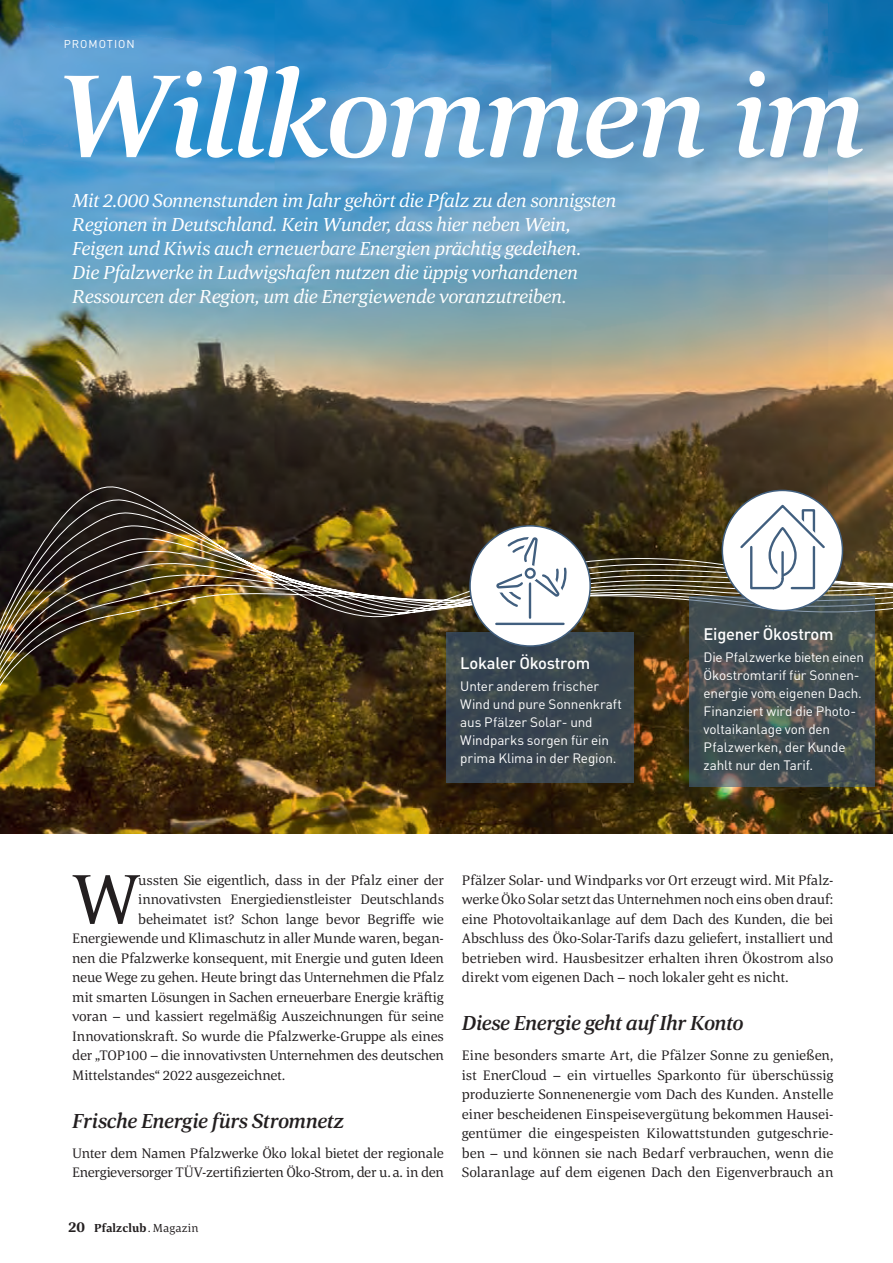
<style>
.page{position:relative;width:893px;height:1263px;background:#fff}
.page>*{position:absolute;margin:0;border:0;box-sizing:border-box;transform-origin:0 0}
.t1{font:italic 500 121.05px "Corda";letter-spacing:-.03em;color:#fff}
.t2{font:72.6px "Corda";color:#231f20}
.t3{font:italic 500 21px "Corda";letter-spacing:-.025em;color:#231f20}
.t4{font:italic 19.5px/24px "Corda";letter-spacing:-.025em;color:#fff}
.t5{font:16.5px "DIN Medium Alternate";letter-spacing:-.02em;color:#fff}
.t6{font:14.25px/19.5px "Corda";letter-spacing:-.015em;color:#231f20;text-align:justify}
.t7{font:13.5px/18px "DIN Regular Alternate";letter-spacing:-.01em;color:#fff}
.t8{font:700 12px "Corda";letter-spacing:.01em;color:#231f20}
.t9{font:11.25px "DIN";letter-spacing:.09em;color:#fff}
.s1{font-size:15px}
.s2{font-weight:400}
</style>
<div class="page">
<img style="left:0;top:0;width:893px;height:833px">
<img style="left:0;top:477px;width:893px;height:266px">
<svg style="left:446px;top:632px;width:188px;height:150px;background:#3a4650"></svg>
<div style="left:470px;top:526px;width:120px;height:120px;background:#fff;border-radius:50%"></div>
<svg style="left:689px;top:597px;width:185px;height:190px;background:#434f53"></svg>
<div style="left:722px;top:490px;width:120px;height:120px;background:#fff;border-radius:50%"></div>
<div style="left:722px;top:490px;width:121px;height:121px;border:2px solid #415f7f;border-radius:50%"></div>
<svg style="left:738px;top:495px;width:97px;height:95px"></svg>
<hr style="left:529px;top:583px;width:2px;height:35px;background:#415f7f">
<svg style="left:483px;top:527px;width:89px;height:84px"></svg>
<div style="left:524px;top:567px;width:12px;height:12px;border:2px solid #415f7f;border-radius:50%"></div>
<hr style="left:496px;top:623px;width:67px;height:2px;background:#415f7f">
<p class="t9" style="left:64px;top:37px;width:73px">PROMOTION</p>
<h1 class="t1" style="left:55px;top:36px;width:812px">Willkommen im</h1>
<p class="t4" style="left:72px;top:188px;width:546px">Mit 2.000 Sonnenstunden im Jahr gehört die Pfalz zu den sonnigsten Regionen in Deutschland. Kein Wunder, dass hier neben Wein, Feigen und Kiwis auch erneuerbare Energien prächtig gedeihen.<br>Die Pfalzwerke in Ludwigshafen nutzen die üppig vorhandenen Ressourcen der Region, um die Energiewende voranzutreiben.</p>
<p class="t5" style="left:460px;top:652px;width:131px">Lokaler Ökostrom</p>
<p class="t7" style="left:460px;top:677px;width:163px">Unter anderem frischer<br>Wind und pure Sonnenkraft aus Pfälzer Solar- und<br>Windparks sorgen für ein prima Klima in der Region.</p>
<p class="t5" style="left:704px;top:623px;width:132px">Eigener Ökostrom</p>
<p class="t7" style="left:704px;top:648px;width:162px">Die Pfalzwerke bieten einen<br>Ökostromtarif für Sonnen&shy;energie vom eigenen Dach.<br>Finanziert wird die Photo&shy;voltaikanlage von den<br>Pfalzwerken, der Kunde zahlt nur den Tarif.</p>
<h2 class="t2" style="left:72px;top:851px;width:70px">W</h2>
<p class="t6" style="left:138px;top:870px;width:307px">ussten Sie eigentlich, dass in der Pfalz einer der</p>
<p class="t6" style="left:138px;top:889px;width:307px">innovativsten Energiedienstleister Deutschlands</p>
<p class="t6" style="left:138px;top:909px;width:307px">beheimatet ist? Schon lange bevor Begriffe wie</p>
<p class="t6" style="left:72px;top:928px;width:373px">Energiewende und Klimaschutz in aller Munde waren, began-</p>
<p class="t6" style="left:72px;top:948px;width:373px">nen die Pfalzwerke konsequent, mit Energie und guten Ideen</p>
<p class="t6" style="left:72px;top:967px;width:373px">neue Wege zu gehen. Heute bringt das Unternehmen die Pfalz</p>
<p class="t6" style="left:72px;top:987px;width:373px">mit smarten Lösungen in Sachen erneuerbare Energie kräftig</p>
<p class="t6" style="left:72px;top:1006px;width:373px">voran – und kassiert regelmäßig Auszeichnungen für seine</p>
<p class="t6" style="left:72px;top:1026px;width:373px">Innovationskraft. So wurde die Pfalzwerke-Gruppe als eines</p>
<p class="t6" style="left:72px;top:1045px;width:373px">der „TOP100 – die innovativsten Unternehmen des deutschen</p>
<p class="t6" style="left:72px;top:1065px;width:215px">Mittelstandes“ 2022 ausgezeichnet.</p>
<h3 class="t3" style="left:72px;top:1107px;width:273px">Frische Energie fürs Stromnetz</h3>
<p class="t6" style="left:72px;top:1143px;width:373px">Unter dem Namen Pfalzwerke Öko lokal bietet der regionale<br>Energieversorger TÜV-zertifizierten Öko-Strom, der u.a. in den</p>
<p class="t8" style="left:68px;top:1220px;width:132px"><span class="s1">20</span> Pfalzclub <span class="s2">. Magazin</span></p>
<p class="t6" style="left:462px;top:870px;width:373px">Pfälzer Solar- und Windparks vor Ort erzeugt wird. Mit Pfalz&shy;werke Öko Solar setzt das Unternehmen noch eins oben drauf: eine Photovoltaikanlage auf dem Dach des Kunden, die bei Abschluss des Öko-Solar-Tarifs dazu geliefert, installiert und betrieben wird. Hausbesitzer erhalten ihren Ökostrom also direkt vom eigenen Dach – noch lokaler geht es nicht.</p>
<h3 class="t3" style="left:462px;top:1009px;width:283px">Diese Energie geht auf Ihr Konto</h3>
<p class="t6" style="left:462px;top:1045px;width:373px">Eine besonders smarte Art, die Pfälzer Sonne zu genießen, ist EnerCloud – ein virtuelles Sparkonto für überschüssig produzierte Sonnenenergie vom Dach des Kunden. Anstelle einer bescheidenen Einspeisevergütung bekommen Hausei&shy;gentümer die eingespeisten Kilowattstunden gutgeschrie&shy;ben – und können sie nach Bedarf verbrauchen, wenn die Solaranlage auf dem eigenen Dach den Eigenverbrauch an</p>
</div>
